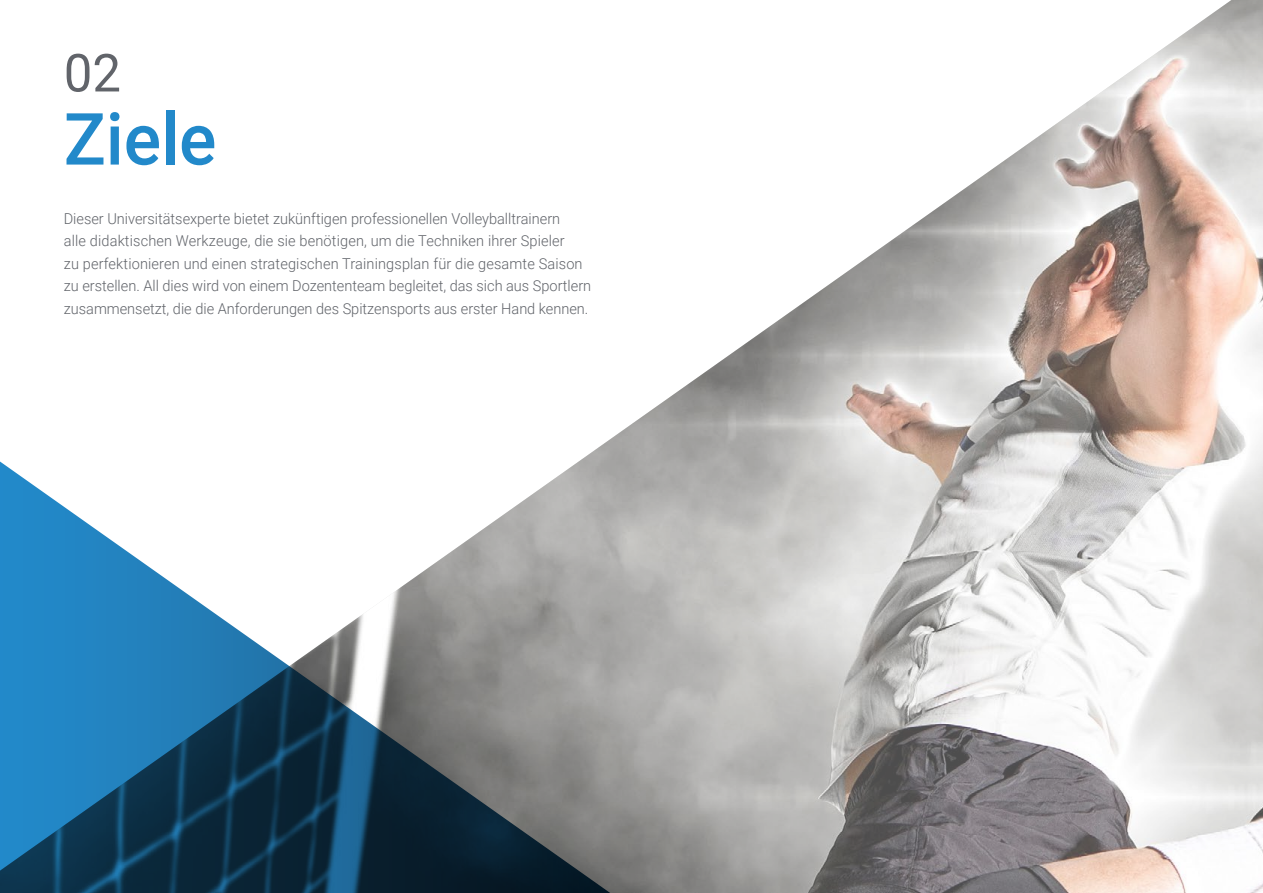
<style>
.page{position:relative;width:1263px;height:893px;background:#fff}
.page>*{position:absolute;margin:0;border:0;box-sizing:border-box;transform-origin:0 0}
.t1{font:500 72px "Roboto";color:#2289ca}
.t2{font:52.5px "Roboto";color:#61646a}
.t3{font:300 15px/22.5px "Roboto";color:#61646a}
</style>
<div class="page">
<img style="left:601px;top:0;width:662px;height:893px">
<svg style="left:0;top:446px;width:640px;height:447px"></svg>
<h2 class="t2" style="left:64px;top:36px;width:59px">02</h2>
<h1 class="t1" style="left:64px;top:89px;width:154px">Ziele</h1>
<p class="t3" style="left:64px;top:207px;width:529px">Dieser Universitätsexperte bietet zukünftigen professionellen Volleyballtrainern<br>alle didaktischen Werkzeuge, die sie benötigen, um die Techniken ihrer Spieler<br>zu perfektionieren und einen strategischen Trainingsplan für die gesamte Saison zu erstellen. All dies wird von einem Dozententeam begleitet, das sich aus Sportlern zusammensetzt, die die Anforderungen des Spitzensports aus erster Hand kennen.</p>
</div>
